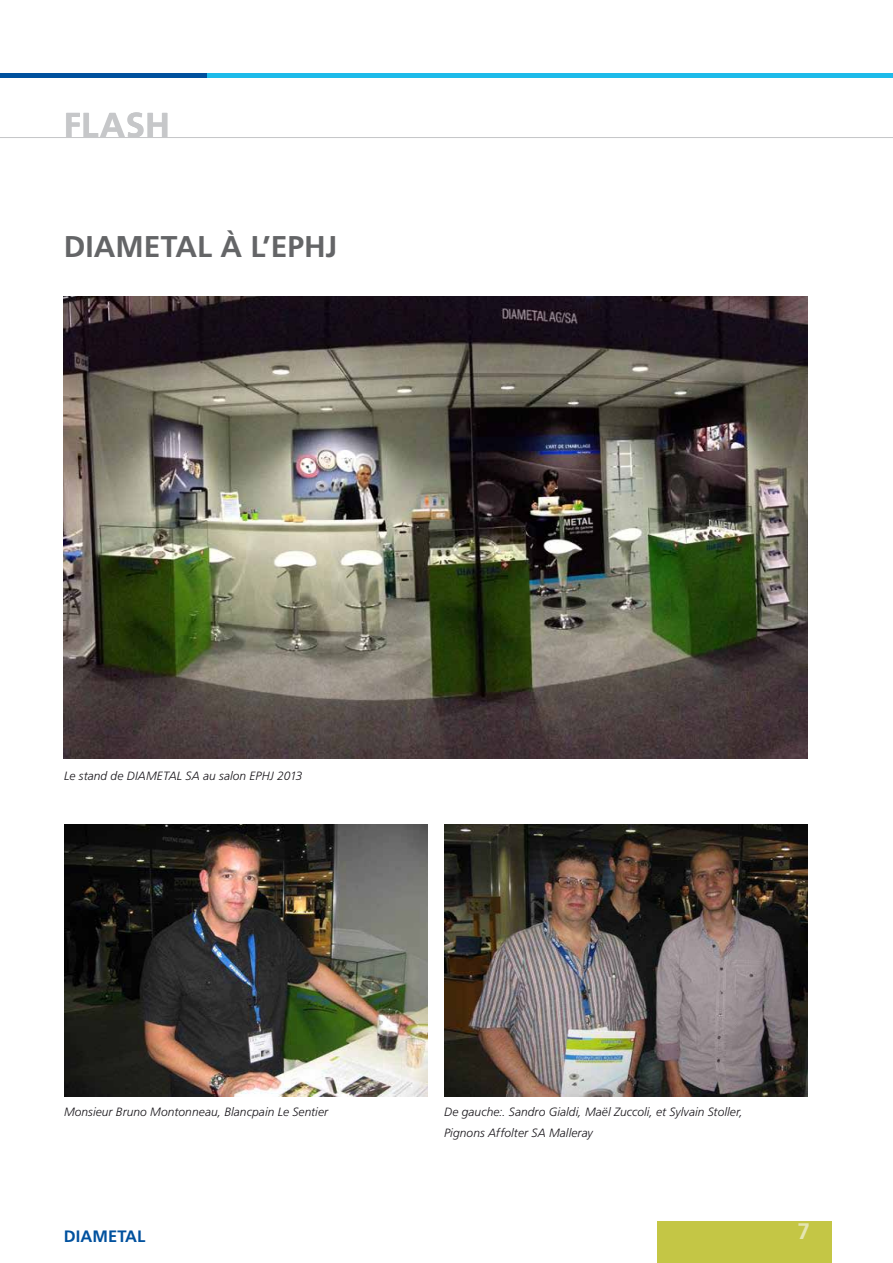
<style>
.page{position:relative;width:893px;height:1263px;background:#fff}
.page>*{position:absolute;margin:0;border:0;box-sizing:border-box;transform-origin:0 0}
.t1{font:700 34.5px "Frutiger";letter-spacing:.015em;color:#c6c7c9}
.t2{font:700 30px "Frutiger";color:#646567}
.t3{font:700 22.5px "Frutiger";color:#e5e5b2}
.t4{font:700 16.5px "Frutiger";letter-spacing:.005em;color:#00519e}
.t5{font:italic 300 12px/21px "Frutiger";letter-spacing:.005em;color:#1a171c}
</style>
<div class="page">
<hr style="left:0;top:74px;width:893px;height:4px;background:#1dbbea">
<hr style="left:0;top:74px;width:206px;height:4px;background:#00519e">
<div style="left:657px;top:1222px;width:174px;height:41px;background:#c4c645"></div>
<img style="left:64px;top:297px;width:744px;height:462px">
<img style="left:64px;top:824px;width:363px;height:272px">
<img style="left:444px;top:824px;width:364px;height:273px">
<hr style="left:0;top:137px;width:893px;height:1px;background:#c6c7c9">
<h1 class="t1" style="left:64px;top:105px;width:108px">FLASH</h1>
<h2 class="t2" style="left:64px;top:229px;width:275px">DIAMETAL À L’EPHJ</h2>
<p class="t5" style="left:64px;top:765px;width:240px">Le stand de DIAMETAL SA au salon EPHJ 2013</p>
<p class="t5" style="left:64px;top:1101px;width:266px">Monsieur Bruno Montonneau, Blancpain Le Sentier</p>
<p class="t5" style="left:444px;top:1101px;width:300px">De gauche:. Sandro Gialdi, Maël Zuccoli, et Sylvain Stoller,<br>Pignons Affolter SA Malleray</p>
<h3 class="t4" style="left:64px;top:1226px;width:83px">DIAMETAL</h3>
<h3 class="t3" style="left:797px;top:1218px;width:14px">7</h3>
</div>
